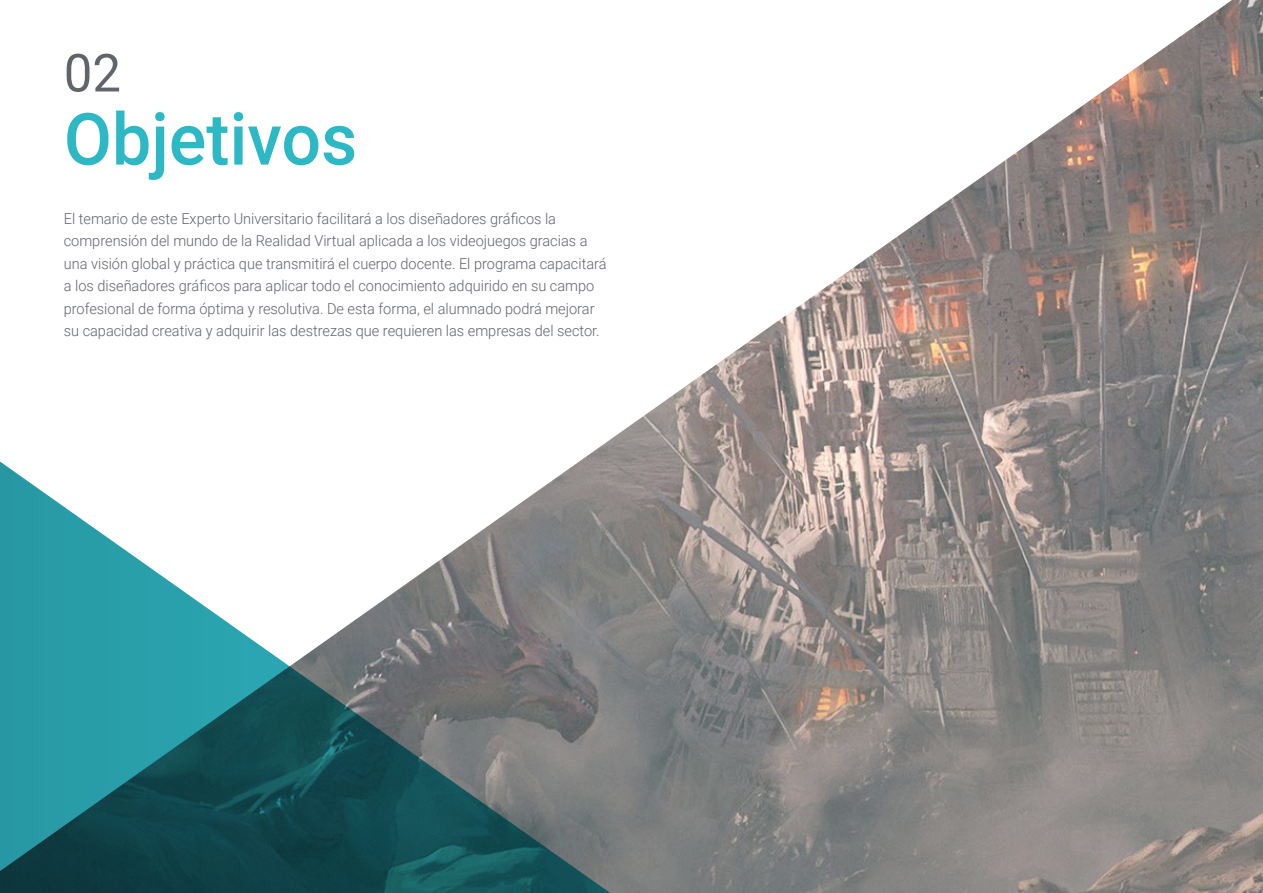
<style>
.page{position:relative;width:1263px;height:893px;background:#fff}
.page>*{position:absolute;margin:0;border:0;box-sizing:border-box;transform-origin:0 0}
.t1{font:500 72px "Roboto";color:#2db8c5}
.t2{font:52.5px "Roboto";color:#61646a}
.t3{font:300 15px/22.5px "Roboto";color:#61646a}
</style>
<div class="page">
<img style="left:601px;top:0;width:662px;height:893px">
<svg style="left:0;top:446px;width:640px;height:447px"></svg>
<h2 class="t2" style="left:64px;top:36px;width:59px">02</h2>
<h1 class="t1" style="left:64px;top:89px;width:295px">Objetivos</h1>
<p class="t3" style="left:64px;top:207px;width:544px">El temario de este Experto Universitario facilitará a los diseñadores gráficos la comprensión del mundo de la Realidad Virtual aplicada a los videojuegos gracias a una visión global y práctica que transmitirá el cuerpo docente. El programa capacitará a los diseñadores gráficos para aplicar todo el conocimiento adquirido en su campo profesional de forma óptima y resolutiva. De esta forma, el alumnado podrá mejorar su capacidad creativa y adquirir las destrezas que requieren las empresas del sector.</p>
</div>
